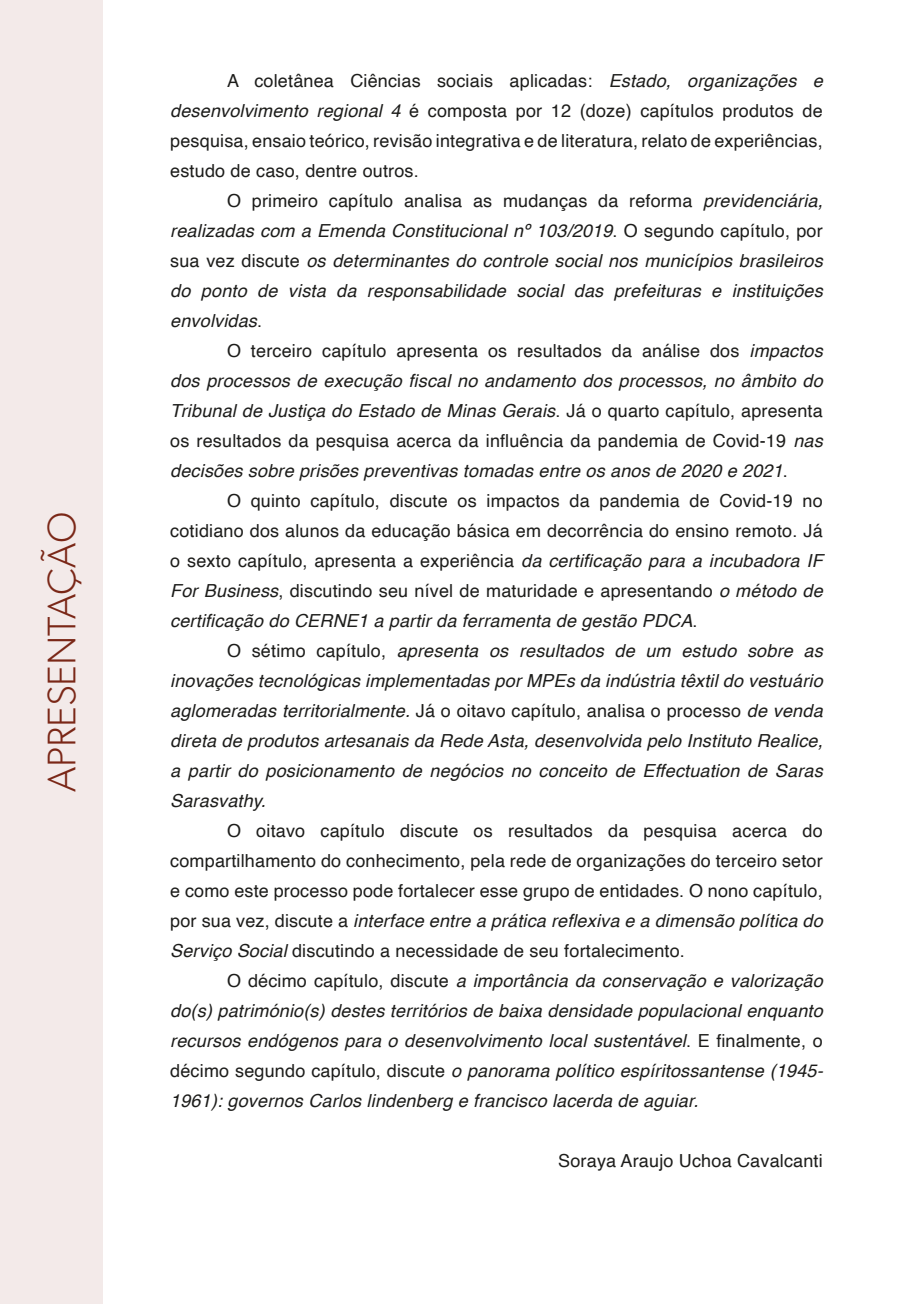
<style>
.page{position:relative;width:908px;height:1304px;background:#fff}
.page>*{position:absolute;margin:0;border:0;box-sizing:border-box;transform-origin:0 0}
.t1{font:300 40px "Gibson";color:#7a2717}
.t2{font:italic 18px/30px "Helvetica";letter-spacing:.01em;color:#1d1d1b;text-align:justify}
.t3{font:18px/30px "Helvetica";letter-spacing:.01em;color:#1d1d1b;text-align:justify}
.s1{font-style:italic}
.s2{font-style:normal}
</style>
<div class="page">
<div style="left:0;top:0;width:103px;height:1304px;background:#f3eae9"></div>
<h1 class="t1" style="left:37px;top:792px;width:282px;rotate:-90deg">APRESENTAÇÃO</h1>
<p class="t3" style="left:170px;top:66px;width:653px;text-indent:57px">A coletânea Ciências sociais aplicadas: <span class="s1">Estado, organizações e desenvolvimento regional 4</span> é composta por 12 (doze) capítulos produtos de pesquisa, ensaio teórico, revisão integrativa e de literatura, relato de experiências, estudo de caso, dentre outros.</p>
<p class="t2" style="left:170px;top:186px;width:653px;text-indent:57px"><span class="s2">O primeiro capítulo analisa as mudanças da reforma</span> previdenciária, realizadas com a Emenda Constitucional nº 103/2019<span class="s2">. O segundo capítulo, por sua vez discute</span> os determinantes do controle social nos municípios brasileiros do ponto de vista da responsabilidade social das prefeituras e instituições envolvidas<span class="s2">.</span></p>
<p class="t2" style="left:170px;top:336px;width:653px;text-indent:57px"><span class="s2">O terceiro capítulo apresenta os resultados da análise dos</span> impactos dos processos de execução fiscal no andamento dos processos, no âmbito do Tribunal de Justiça do Estado de Minas Gerais<span class="s2">. Já o quarto capítulo, apresenta os resultados da pesquisa acerca da influência da pandemia de Covid-19</span> nas decisões sobre prisões preventivas tomadas entre os anos de 2020 e 2021<span class="s2">.</span></p>
<p class="t3" style="left:170px;top:487px;width:653px;text-indent:57px">O quinto capítulo, discute os impactos da pandemia de Covid-19 no cotidiano dos alunos da educação básica em decorrência do ensino remoto. Já o sexto capítulo, apresenta a experiência <span class="s1">da certificação para a incubadora IF For Business</span>, discutindo seu nível de maturidade e apresentando <span class="s1">o método de certificação do CERNE1 a partir da ferramenta de gestão PDCA</span>.</p>
<p class="t2" style="left:170px;top:636px;width:653px;text-indent:57px"><span class="s2">O sétimo capítulo,</span> apresenta os resultados de um estudo sobre as inovações tecnológicas implementadas por MPEs da indústria têxtil do vestuário aglomeradas territorialmente. <span class="s2">Já o oitavo capítulo, analisa o processo</span> de venda direta de produtos artesanais da Rede Asta, desenvolvida pelo Instituto Realice, a partir do posicionamento de negócios no conceito de Effectuation de Saras Sarasvathy.</p>
<p class="t3" style="left:170px;top:817px;width:653px;text-indent:57px">O oitavo capítulo discute os resultados da pesquisa acerca do compartilhamento do conhecimento, pela rede de organizações do terceiro setor e como este processo pode fortalecer esse grupo de entidades. O nono capítulo, por sua vez, discute a <span class="s1">interface entre a prática reflexiva e a dimensão política do Serviço Social</span> discutindo a necessidade de seu fortalecimento.</p>
<p class="t2" style="left:170px;top:966px;width:653px;text-indent:57px"><span class="s2">O décimo capítulo, discute</span> a importância da conservação e valorização do(s) património(s) destes territórios de baixa densidade populacional enquanto recursos endógenos para o desenvolvimento local sustentável<span class="s2">. E finalmente, o décimo segundo capítulo, discute</span> o panorama político espíritossantense (1945- 1961): governos Carlos lindenberg e francisco lacerda de aguiar.</p>
<p class="t3" style="left:558px;top:1147px;width:266px">Soraya Araujo Uchoa Cavalcanti</p>
</div>
